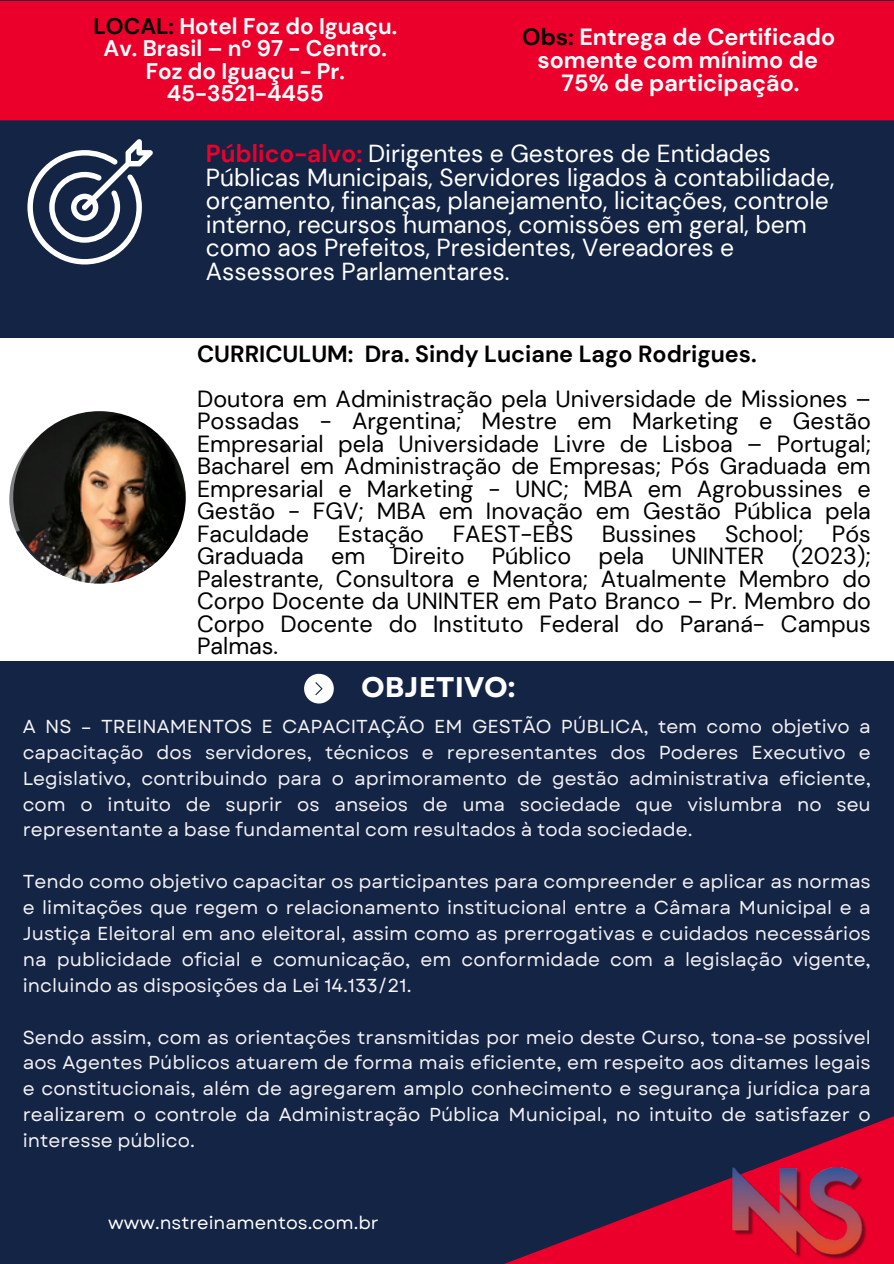
<style>
.page{position:relative;width:894px;height:1264px;background:#fff}
.page>*{position:absolute;margin:0;border:0;box-sizing:border-box;transform-origin:0 0}
.t1{font:700 28.35px "Garet";color:#fff}
.t2{font:24.6px/23.7px "DM Sans";color:#fff}
.t3{font:23.4px/22.5px "DM Sans";color:#000}
.t4{font:700 23.4px/23.2px "DM Sans";color:#fff;text-align:center}
.t5{font:700 23.4px "DM Sans";color:#000}
.t6{font:700 22.5px/22.4px "DM Sans";color:#fff;text-align:center}
.t7{font:18.75px/25.8px "Garet";color:#f5f3f5;text-align:justify}
.t8{font:18px "Garet";color:#fff}
.s1{color:#000}
.s2{font-weight:700;color:#eb002b}
.s3{font-weight:700}
</style>
<div class="page">
<div style="left:0;top:0;width:893px;height:1263px;background:#142445"></div>
<svg style="left:507px;top:1191px;width:190px;height:72px"></svg>
<svg style="left:826px;top:1116px;width:67px;height:26px"></svg>
<svg style="left:304px;top:674px;width:29px;height:29px"></svg>
<div style="left:0;top:1px;width:893px;height:119px;background:#eb002b"></div>
<div style="left:0;top:338px;width:893px;height:322px;background:#fff"></div>
<svg style="left:27px;top:139px;width:125px;height:125px"></svg>
<img style="left:697px;top:1142px;width:196px;height:121px">
<img style="left:13px;top:411px;width:173px;height:172px;border-radius:50%">
<p class="t6" style="left:93px;top:15px;width:305px"><span class="s1">LOCAL:</span> Hotel Foz do Iguaçu.<br>Av. Brasil – nº 97 - Centro.<br>Foz do Iguaçu - Pr.<br>45-3521-4455</p>
<h3 class="t4" style="left:522px;top:25px;width:314px"><span class="s1">Obs:</span> Entrega de Certificado somente com mínimo de<br>75% de participação.</h3>
<p class="t2" style="left:206px;top:142px;width:629px"><span class="s2">Público-alvo:</span> Dirigentes e Gestores de Entidades Públicas Municipais, Servidores ligados à contabilidade, orçamento, finanças, planejamento, licitações, controle interno, recursos humanos, comissões em geral, bem como aos Prefeitos, Presidentes, Vereadores e Assessores Parlamentares.</p>
<h1 class="t3" style="left:197px;top:331px;width:675px;line-height:45px;text-indent:167px"><span class="s3">Dra. Sindy Luciane Lago Rodrigues.<br></span>Doutora em Administração pela Universidade de Missiones –</h1>
<h1 class="t3" style="left:197px;top:410px;width:675px">Possadas - Argentina; Mestre em Marketing e Gestão</h1>
<p class="t3" style="left:197px;top:432px;width:675px;text-align:justify">Empresarial pela Universidade Livre de Lisboa – Portugal; Bacharel em Administração de Empresas; Pós Graduada em Empresarial e Marketing - UNC; MBA em Agrobussines e Gestão - FGV; MBA em Inovação em Gestão Pública pela Faculdade Estação FAEST-EBS Bussines School; Pós Graduada em Direito Público pela UNINTER (2023); Palestrante, Consultora e Mentora; Atualmente Membro do Corpo Docente da UNINTER em Pato Branco – Pr. Membro do Corpo Docente do Instituto Federal do Paraná- Campus Palmas.</p>
<p class="t5" style="left:197px;top:338px;width:158px">CURRICULUM:</p>
<h2 class="t1" style="left:361px;top:666px;width:156px">OBJETIVO:</h2>
<p class="t7" style="left:23px;top:713px;width:849px">A NS – TREINAMENTOS E CAPACITAÇÃO EM GESTÃO PÚBLICA, tem como objetivo a capacitação dos servidores, técnicos e representantes dos Poderes Executivo e Legislativo, contribuindo para o aprimoramento de gestão administrativa eficiente, com o intuito de suprir os anseios de uma sociedade que vislumbra no seu representante a base fundamental com resultados à toda sociedade.</p>
<h2 class="t7" style="left:23px;top:868px;width:849px">Tendo como objetivo capacitar os participantes para compreender e aplicar as normas e limitações que regem o relacionamento institucional entre a Câmara Municipal e a Justiça Eleitoral em ano eleitoral, assim como as prerrogativas e cuidados necessários na publicidade oficial e comunicação, em conformidade com a legislação vigente, incluindo as disposições da Lei 14.133/21.</h2>
<h3 class="t7" style="left:23px;top:1024px;width:849px">Sendo assim, com as orientações transmitidas por meio deste Curso, tona-se possível aos Agentes Públicos atuarem de forma mais eficiente, em respeito aos ditames legais e constitucionais, além de agregarem amplo conhecimento e segurança jurídica para realizarem o controle da Administração Pública Municipal, no intuito de satisfazer o interesse público.</h3>
<p class="t8" style="left:108px;top:1209px;width:272px">www.nstreinamentos.com.br</p>
</div>
